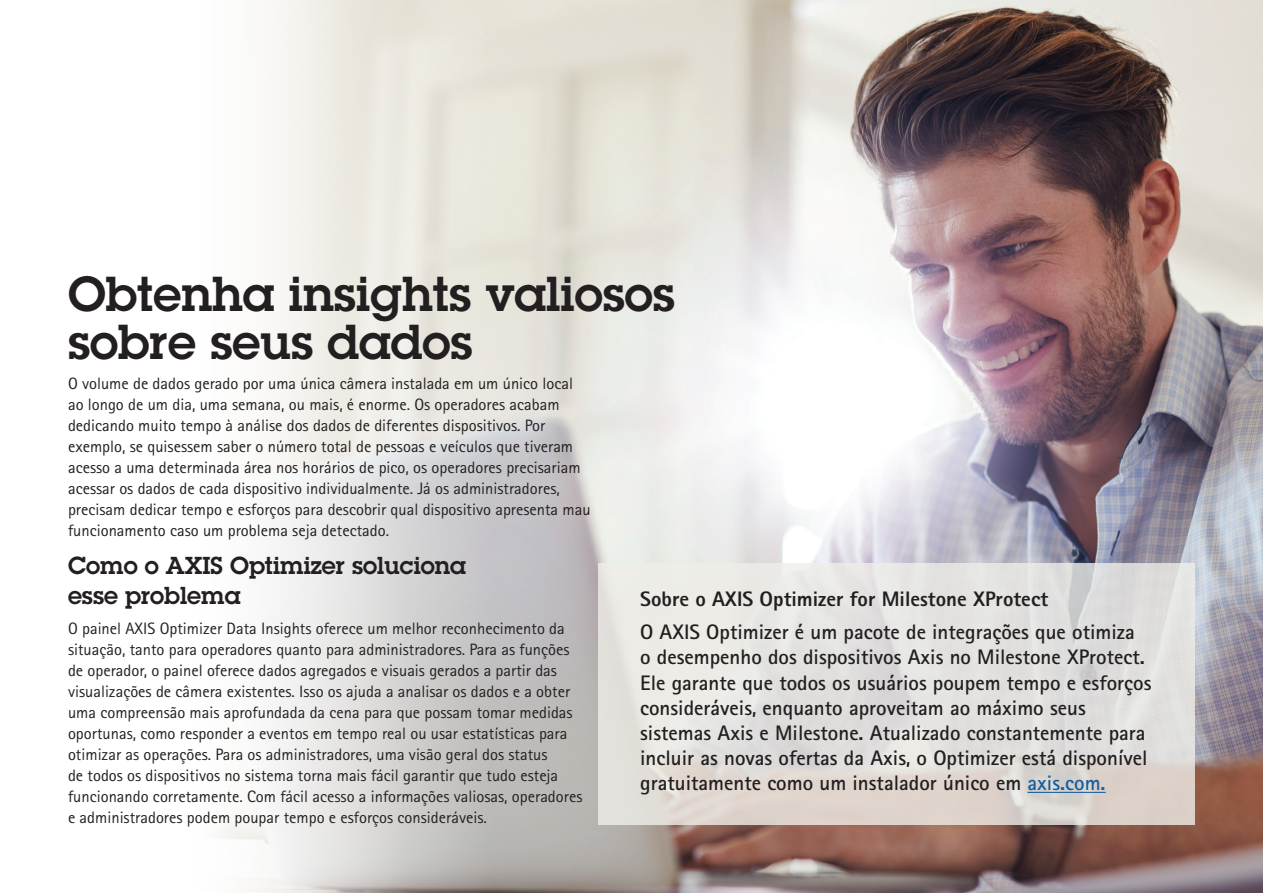
<style>
.page{position:relative;width:1263px;height:893px;background:#fff}
.page>*{position:absolute;margin:0;border:0;box-sizing:border-box;transform-origin:0 0}
.t1{font:600 48px/48px "Lubalin Graph ECG";color:#231f20}
.t2{font:600 24px/30px "Lubalin Graph ECG";color:#231f20}
.t3{font:700 21px/25.2px "Rotis Sans Serif Pro";color:#231f20}
.t4{font:800 21px "Rotis Sans Serif Pro";color:#231f20}
.t5{font:16.5px/21px "Rotis Sans Serif Pro";color:#231f20}
.s1{color:#175d9e}
</style>
<div class="page">
<img style="left:226px;top:0;width:1037px;height:893px">
<svg style="left:598px;top:563px;width:597px;height:262px;background:#e2dfdc"></svg>
<hr style="left:1027px;top:792px;width:79px;height:1px;background:#175d9e">
<p class="t1" style="left:68px;top:271px;width:608px">Obtenha insights valiosos sobre seus dados</p>
<p class="t5" style="left:68px;top:373px;width:524px">O volume de dados gerado por uma única câmera instalada em um único local ao longo de um dia, uma semana, ou mais, é enorme. Os operadores acabam dedicando muito tempo à análise dos dados de diferentes dispositivos. Por exemplo, se quisessem saber o número total de pessoas e veículos que tiveram acesso a uma determinada área nos horários de pico, os operadores precisariam acessar os dados de cada dispositivo individualmente. Já os administradores, precisam dedicar tempo e esforços para descobrir qual dispositivo apresenta mau funcionamento caso um problema seja detectado.</p>
<p class="t2" style="left:68px;top:551px;width:399px">Como o AXIS Optimizer soluciona esse problema</p>
<p class="t5" style="left:68px;top:618px;width:516px">O painel AXIS Optimizer Data Insights oferece um melhor reconhecimento da situação, tanto para operadores quanto para administradores. Para as funções de operador, o painel oferece dados agregados e visuais gerados a partir das visualizações de câmera existentes. Isso os ajuda a analisar os dados e a obter uma compreensão mais aprofundada da cena para que possam tomar medidas oportunas, como responder a eventos em tempo real ou usar estatísticas para otimizar as operações. Para os administradores, uma visão geral dos status<br>de todos os dispositivos no sistema torna mais fácil garantir que tudo esteja funcionando corretamente. Com fácil acesso a informações valiosas, operadores e administradores podem poupar tempo e esforços consideráveis.</p>
<p class="t4" style="left:640px;top:585px;width:409px">Sobre o AXIS Optimizer for Milestone XProtect</p>
<p class="t3" style="left:640px;top:619px;width:513px">O AXIS Optimizer é um pacote de integrações que otimiza<br>o desempenho dos dispositivos Axis no Milestone XProtect.<br>Ele garante que todos os usuários poupem tempo e esforços consideráveis, enquanto aproveitam ao máximo seus sistemas Axis e Milestone. Atualizado constantemente para incluir as novas ofertas da Axis, o Optimizer está disponível gratuitamente como um instalador único em <span class="s1">axis.com.</span></p>
</div>
